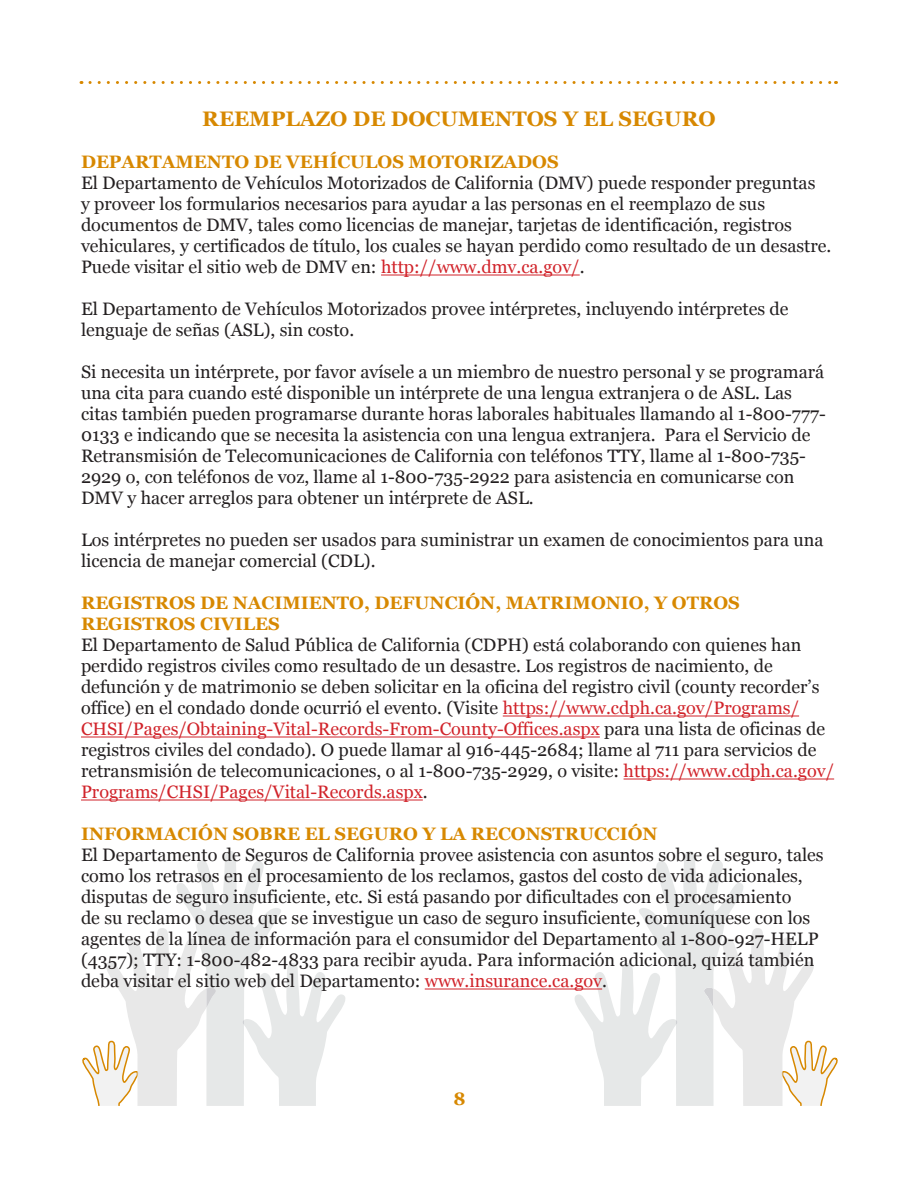
<style>
.page{position:relative;width:918px;height:1188px;background:#fff}
.page>*{position:absolute;margin:0;border:0;box-sizing:border-box;transform-origin:0 0}
.t1{font:700 21px "Georgia";color:#d78800}
.t2{font:18px/21px "Georgia";color:#231f20}
.t3{font:700 18px/21px "Georgia";color:#d78800}
.s1{color:#d1232a}
</style>
<div class="page">
<svg style="left:82px;top:851px;width:263px;height:255px"></svg>
<svg style="left:570px;top:851px;width:268px;height:255px"></svg>
<hr style="left:381px;top:275px;width:199px;height:1px;background:#d1232a">
<hr style="left:503px;top:716px;width:296px;height:1px;background:#d1232a">
<hr style="left:81px;top:737px;width:519px;height:1px;background:#d1232a">
<hr style="left:624px;top:779px;width:210px;height:1px;background:#d1232a">
<hr style="left:81px;top:800px;width:342px;height:1px;background:#d1232a">
<hr style="left:425px;top:989px;width:177px;height:1px;background:#d1232a">
<svg style="left:90px;top:81px;width:747px;height:3px"></svg>
<p class="t1" style="left:202px;top:106px;width:515px">REEMPLAZO DE DOCUMENTOS Y EL SEGURO</p>
<p class="t3" style="left:81px;top:152px;width:479px">DEPARTAMENTO DE VEHÍCULOS MOTORIZADOS</p>
<p class="t2" style="left:81px;top:173px;width:752px">El Departamento de Vehículos Motorizados de California (DMV) puede responder preguntas<br>y proveer los formularios necesarios para ayudar a las personas en el reemplazo de sus documentos de DMV, tales como licencias de manejar, tarjetas de identificación, registros vehiculares, y certificados de título, los cuales se hayan perdido como resultado de un desastre.<br>Puede visitar el sitio web de DMV en: <span class="s1">http://www.dmv.ca.gov/</span>.</p>
<p class="t2" style="left:81px;top:299px;width:709px">El Departamento de Vehículos Motorizados provee intérpretes, incluyendo intérpretes de lenguaje de señas (ASL), sin costo.</p>
<p class="t2" style="left:81px;top:362px;width:746px">Si necesita un intérprete, por favor avísele a un miembro de nuestro personal y se programará una cita para cuando esté disponible un intérprete de una lengua extranjera o de ASL. Las citas también pueden programarse durante horas laborales habituales llamando al 1-800-777- 0133 e indicando que se necesita la asistencia con una lengua extranjera. Para el Servicio de Retransmisión de Telecomunicaciones de California con teléfonos TTY, llame al 1-800-735- 2929 o, con teléfonos de voz, llame al 1-800-735-2922 para asistencia en comunicarse con DMV y hacer arreglos para obtener un intérprete de ASL.</p>
<p class="t2" style="left:81px;top:530px;width:744px">Los intérpretes no pueden ser usados para suministrar un examen de conocimientos para una licencia de manejar comercial (CDL).</p>
<p class="t3" style="left:81px;top:593px;width:660px">REGISTROS DE NACIMIENTO, DEFUNCIÓN, MATRIMONIO, Y OTROS<br>REGISTROS CIVILES</p>
<p class="t2" style="left:81px;top:635px;width:755px">El Departamento de Salud Pública de California (CDPH) está colaborando con quienes han perdido registros civiles como resultado de un desastre. Los registros de nacimiento, de defunción y de matrimonio se deben solicitar en la oficina del registro civil (county recorder’s office) en el condado donde ocurrió el evento. (Visite <span class="s1">https://www.cdph.ca.gov/Programs/ CHSI/Pages/Obtaining-Vital-Records-From-County-Offices.aspx</span> para una lista de oficinas de registros civiles del condado). O puede llamar al 916-445-2684; llame al 711 para servicios de retransmisión de telecomunicaciones, o al 1-800-735-2929, o visite: <span class="s1">https://www.cdph.ca.gov/ Programs/CHSI/Pages/Vital-Records.aspx</span>.</p>
<p class="t3" style="left:81px;top:824px;width:578px">INFORMACIÓN SOBRE EL SEGURO Y LA RECONSTRUCCIÓN</p>
<p class="t2" style="left:81px;top:845px;width:744px">El Departamento de Seguros de California provee asistencia con asuntos sobre el seguro, tales como los retrasos en el procesamiento de los reclamos, gastos del costo de vida adicionales, disputas de seguro insuficiente, etc. Si está pasando por dificultades con el procesamiento<br>de su reclamo o desea que se investigue un caso de seguro insuficiente, comuníquese con los agentes de la línea de información para el consumidor del Departamento al 1-800-927-HELP (4357); TTY: 1-800-482-4833 para recibir ayuda. Para información adicional, quizá también deba visitar el sitio web del Departamento: <span class="s1">www.insurance.ca.gov</span>.</p>
<p class="t3" style="left:454px;top:1088px;width:14px">8</p>
</div>
